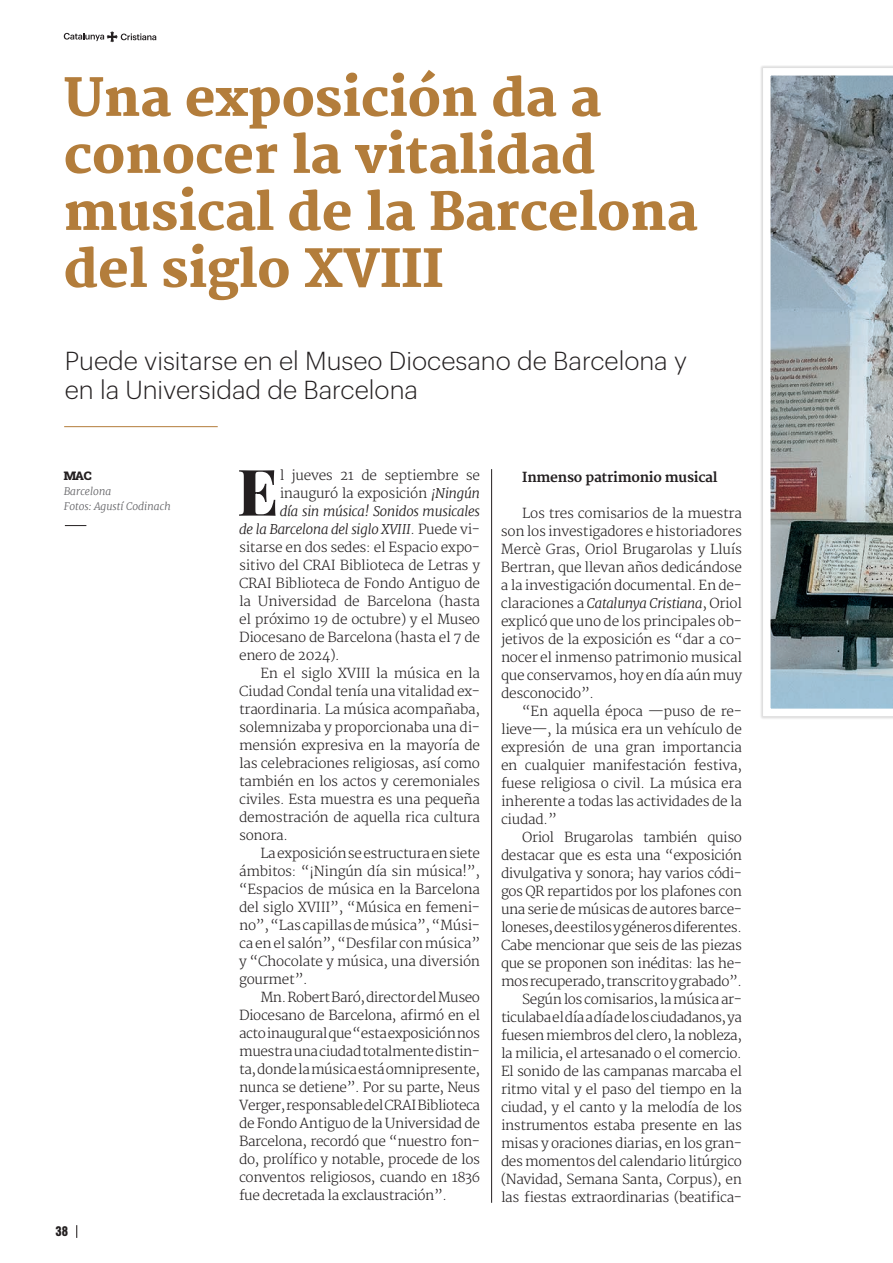
<style>
.page{position:relative;width:893px;height:1263px;background:#fff}
.page>*{position:absolute;margin:0;border:0;box-sizing:border-box;transform-origin:0 0}
.t1{font:800 64.35px "Playfair Display";color:#231f20}
.TITOLS_CULTURA{font:800 51px/57px "Merriweather";color:#b37d3b}
.DESTACAT_GRAPHIK_SOCIETAT{font:300 25.5px "Graphik";color:#231f20}
.TEXTO_PPAL_ESP{font:300 13.5px/18px "Merriweather";letter-spacing:-.02em;color:#231f20;text-align:justify}
.t2{font:italic 300 13.5px "Merriweather";letter-spacing:-.02em;color:#231f20}
.TEXTO_PPAL_ESP-2{font:700 13.5px "Merriweather";letter-spacing:-.02em;color:#231f20}
.t3{font:900 13.5px "Nimbus San Con LOT";color:#231f20}
.NOM_REDACTORS{font:12px "Roboto Slab";color:#231f20}
.CARREC_REDACTORS{font:italic 300 10.5px "Merriweather";color:#636366}
.s1{font-style:italic}
.s2{font-style:normal}
</style>
<div class="page">
<div style="left:760px;top:65px;width:133px;height:654px;background:#e4e3e3"></div>
<svg style="left:763px;top:68px;width:130px;height:648px;background:#929ca0"></svg>
<hr style="left:491px;top:469px;width:1px;height:734px;background:#231f20">
<hr style="left:64px;top:426px;width:154px;height:1px;background:#b37d3b">
<svg style="left:65px;top:525px;width:21px;height:1px"></svg>
<svg style="left:76px;top:1225px;width:1px;height:13px"></svg>
<svg style="left:64px;top:31px;width:92px;height:11px"></svg>
<p class="TITOLS_CULTURA" style="left:64px;top:71px;width:635px">Una exposición da a conocer la vitalidad musical de la Barcelona del siglo XVIII</p>
<p class="DESTACAT_GRAPHIK_SOCIETAT" style="left:65px;top:342px;width:624px">Puede visitarse en el Museo Diocesano de Barcelona y</p>
<p class="DESTACAT_GRAPHIK_SOCIETAT" style="left:65px;top:371px;width:355px">en la Universidad de Barcelona</p>
<p class="NOM_REDACTORS" style="left:64px;top:467px;width:29px">MAC</p>
<p class="CARREC_REDACTORS" style="left:64px;top:484px;width:49px">Barcelona</p>
<p class="CARREC_REDACTORS" style="left:64px;top:499px;width:109px">Fotos: Agustí Codinach</p>
<p class="t3" style="left:55px;top:1221px;width:14px">38</p>
<p class="t1" style="left:237px;top:441px;width:43px">E</p>
<p class="TEXTO_PPAL_ESP" style="left:280px;top:466px;width:202px">l jueves 21 de septiembre se</p>
<p class="TEXTO_PPAL_ESP" style="left:280px;top:484px;width:202px">inauguró la exposición <span class="s1">¡Ningún</span></p>
<p class="t2" style="left:280px;top:503px;width:202px">día sin música! Sonidos musicales</p>
<p class="t2" style="left:239px;top:520px;width:242px">de la Barcelona del siglo XVIII<span class="s2">. Puede vi-</span></p>
<p class="TEXTO_PPAL_ESP" style="left:239px;top:538px;width:242px">sitarse en dos sedes: el Espacio expo-</p>
<p class="TEXTO_PPAL_ESP" style="left:239px;top:556px;width:242px">sitivo del CRAI Biblioteca de Letras y</p>
<p class="TEXTO_PPAL_ESP" style="left:239px;top:574px;width:242px">CRAI Biblioteca de Fondo Antiguo de</p>
<p class="TEXTO_PPAL_ESP" style="left:239px;top:592px;width:242px">la Universidad de Barcelona (hasta</p>
<p class="TEXTO_PPAL_ESP" style="left:239px;top:610px;width:242px">el próximo 19 de octubre) y el Museo</p>
<p class="TEXTO_PPAL_ESP" style="left:239px;top:628px;width:242px">Diocesano de Barcelona (hasta el 7 de</p>
<p class="TEXTO_PPAL_ESP" style="left:239px;top:646px;width:102px">enero de 2024).</p>
<p class="TEXTO_PPAL_ESP" style="left:239px;top:664px;width:242px;text-indent:21px">En el siglo XVIII la música en la Ciudad Condal tenía una vitalidad ex&shy;traordinaria. La música acompañaba, solemnizaba y proporcionaba una di&shy;mensión expresiva en la mayoría de las celebraciones religiosas, así como también en los actos y ceremoniales civiles. Esta muestra es una pequeña demostración de aquella rica cultura sonora.</p>
<p class="TEXTO_PPAL_ESP" style="left:239px;top:844px;width:243px;text-indent:21px">La exposición se estructura en siete ámbitos: “¡Ningún día sin música!”, “Espacios de música en la Barcelona del siglo XVIII”, “Música en femeni&shy;no”, “Las capillas de música”, “Músi&shy;ca en el salón”, “Desfilar con música” y “Chocolate y música, una diversión gourmet”.</p>
<p class="TEXTO_PPAL_ESP" style="left:239px;top:988px;width:243px;text-indent:21px">Mn. Robert Baró, director del Museo Diocesano de Barcelona, afirmó en el acto inaugural que “esta exposición nos muestra una ciudad totalmente distin&shy;ta, donde la música está omnipresente, nunca se detiene”. Por su parte, Neus Verger, responsable del CRAI Biblioteca de Fondo Antiguo de la Universidad de Barcelona, recordó que “nuestro fon&shy;do, prolífico y notable, procede de los conventos religiosos, cuando en 1836 fue decretada la exclaustración”.</p>
<p class="TEXTO_PPAL_ESP-2" style="left:522px;top:469px;width:197px">Inmenso patrimonio musical</p>
<p class="TEXTO_PPAL_ESP" style="left:501px;top:504px;width:242px;text-indent:21px">Los tres comisarios de la muestra son los investigadores e historiadores Mercè Gras, Oriol Brugarolas y Lluís Bertran, que llevan años dedicándose a la investigación documental. En de&shy;claraciones a <span class="s1">Catalunya Cristiana</span>, Oriol explicó que uno de los principales ob&shy;jetivos de la exposición es “dar a co&shy;nocer el inmenso patrimonio musical que conservamos, hoy en día aún muy desconocido”.</p>
<p class="TEXTO_PPAL_ESP" style="left:501px;top:702px;width:242px;text-indent:21px">“En aquella época —puso de re&shy;lieve—, la música era un vehículo de expresión de una gran importancia en cualquier manifestación festiva, fuese religiosa o civil. La música era inherente a todas las actividades de la ciudad.”</p>
<p class="TEXTO_PPAL_ESP" style="left:501px;top:828px;width:243px;text-indent:21px">Oriol Brugarolas también quiso destacar que es esta una “exposición divulgativa y sonora; hay varios códi&shy;gos QR repartidos por los plafones con una serie de músicas de autores barce&shy;loneses, de estilos y géneros diferentes.<br>Cabe mencionar que seis de las piezas que se proponen son inéditas: las he&shy;mos recuperado, transcrito y grabado”.</p>
<p class="TEXTO_PPAL_ESP" style="left:501px;top:990px;width:242px;text-indent:21px">Según los comisarios, la música ar&shy;ticulaba el día a día de los ciudadanos, ya fuesen miembros del clero, la nobleza, la milicia, el artesanado o el comercio.<br>El sonido de las campanas marcaba el ritmo vital y el paso del tiempo en la ciudad, y el canto y la melodía de los instrumentos estaba presente en las misas y oraciones diarias, en los gran&shy;des momentos del calendario litúrgico (Navidad, Semana Santa, Corpus), en las fiestas extraordinarias (beatifica-</p>
</div>
